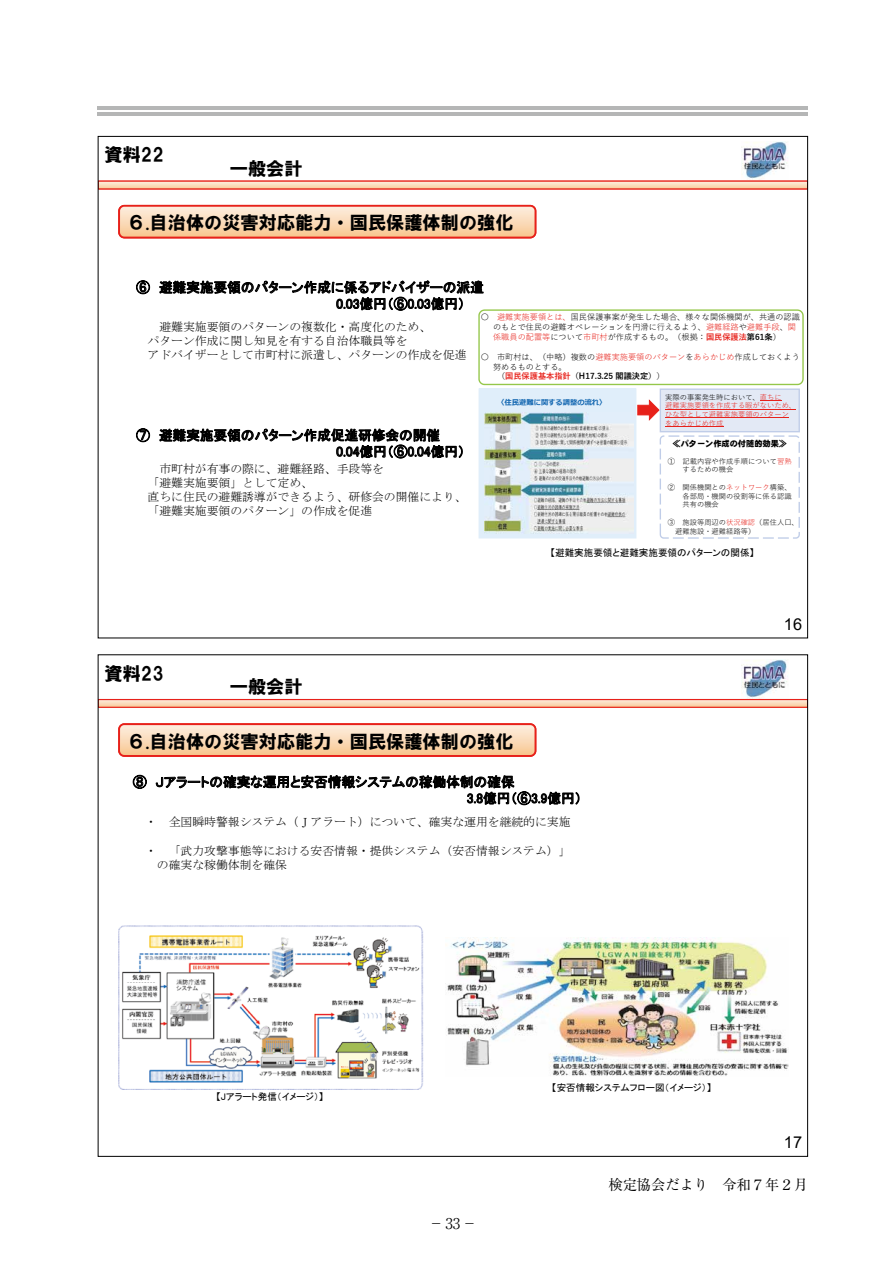
<style>
.page{position:relative;width:893px;height:1263px;background:#fff}
.page>*{position:absolute;margin:0;border:0;box-sizing:border-box;transform-origin:0 0}
.t1{font:18.15px "HGS Soei Kakugothic UB";color:#000}
.t2{font:16.35px "Arial";color:#000}
.t3{font:300 14.85px "Ryumin Pr 6";color:#000}
.t4{font:14.25px "Ryumin Pr 6";color:#000}
.t5{font:13.65px/16.4px "MS P Gothic";color:#000}
.t6{font:11.85px/14.2px "MS Mincho";color:#000}
.t7{font:9.6px "MS P Gothic";color:#000}
.t8{font:8.25px/9.8px "Yu Gothic";color:#000}
.t9{font:700 8.25px "Yu Gothic";color:#000}
.t10{font:8.25px "DF Gothic EB WIN RKSJ H";color:#000}
.t11{font:7.35px/8.7px "Yu Gothic";color:#000}
.t12{font:7.35px/8.7px "Yu Gothic";color:#e7211a}
.t13{font:700 7.35px "Meiryo";color:#1367b1}
.s1{color:#e7211a}
.s2{font-weight:700;color:#e7211a}
.s3{font-weight:700}
.s4{font-weight:400}
.s5{color:#000}
</style>
<div class="page">
<hr style="left:98px;top:106px;width:710px;height:4px;background:#b5b6b6">
<hr style="left:98px;top:112px;width:710px;height:4px;background:#b5b6b6">
<img style="left:742px;top:141px;width:46px;height:39px">
<svg style="left:100px;top:181px;width:706px;height:8px;background:#f7bba0"></svg>
<svg style="left:478px;top:309px;width:326px;height:230px"></svg>
<svg style="left:118px;top:205px;width:418px;height:33px;background:#f8c7a8"></svg>
<img style="left:742px;top:660px;width:46px;height:38px">
<svg style="left:100px;top:699px;width:706px;height:9px;background:#f5ab90"></svg>
<img style="left:119px;top:925px;width:305px;height:164px">
<img style="left:447px;top:937px;width:341px;height:139px">
<svg style="left:118px;top:723px;width:418px;height:34px;background:#f8c4a5"></svg>
<h1 class="t1" style="left:105px;top:146px;width:61px">資料22</h1>
<h1 class="t1" style="left:230px;top:159px;width:74px">一般会計</h1>
<h1 class="t1" style="left:127px;top:214px;width:388px">６.自治体の災害対応能力・国民保護体制の強化</h1>
<p class="t5" style="left:336px;top:279px;width:149px;text-indent:-200px">⑥ 避難実施要領のパターン作成に係るアドバイザーの派遣<br>0.03億円（⑥0.03億円）</p>
<p class="t6" style="left:148px;top:319px;width:321px;text-indent:12px">避難実施要領のパターンの複数化・高度化のため、<br>パターン作成に関し知見を有する自治体職員等を<br>アドバイザーとして市町村に派遣し、パターンの作成を促進</p>
<p class="t8" style="left:493px;top:311px;width:308px;text-indent:-12px">〇 <span class="s1">避難実施要領とは、</span>国⺠保護事案が発⽣した場合、様々な関係機関が、共通の認識のもとで住⺠の避難オペレーションを円滑に⾏えるよう、<span class="s1">避難経路</span>や<span class="s1">避難手段</span>、<span class="s1">関係職員の配置等</span>について<span class="s1">市町村</span>が作成するもの。（根拠：<span class="s2">国⺠保護法</span><span class="s3">第61条</span>）</p>
<p class="t8" style="left:481px;top:351px;width:321px">〇 市町村は、（中略）複数の<span class="s1">避難実施要領のパターン</span>を<span class="s1">あらかじめ</span>作成しておくよう</p>
<p class="t8" style="left:493px;top:361px;width:75px">努めるものとする。</p>
<p class="t9" style="left:497px;top:372px;width:169px"><span class="s4">（</span><span class="s1">国⺠保護基本指針</span>（H17.3.25 閣議決定）<span class="s4">）</span></p>
<p class="t13" style="left:497px;top:397px;width:111px">〈住⺠避難に関する調整の流れ〉</p>
<p class="t12" style="left:665px;top:392px;width:132px"><span class="s5">実際の事案発⽣時において、</span>直ちに<br>避難実施要領を作成する暇がないため、ひな型として避難実施要領のパターンをあらかじめ作成</p>
<p class="t10" style="left:672px;top:440px;width:116px">≪パターン作成の付随的効果≫</p>
<p class="t11" style="left:682px;top:456px;width:111px;text-indent:-15px">① 記載内容や作成手順について<span class="s1">習熟</span>するための機会</p>
<p class="t11" style="left:682px;top:482px;width:111px;text-align:justify;text-indent:-15px">② 関係機関との<span class="s1">ネットワーク</span>構築、各部局・機関の役割等に係る認識共有の機会</p>
<p class="t11" style="left:675px;top:517px;width:125px;text-indent:-7px">③ 施設等周辺の<span class="s1">状況確認</span>（居住人口、避難施設・避難経路等）</p>
<p class="t5" style="left:336px;top:427px;width:130px;text-indent:-200px">⑦ 避難実施要領のパターン作成促進研修会の開催<br>0.04億円（⑥0.04億円）</p>
<p class="t6" style="left:148px;top:461px;width:321px;text-indent:12px">市町村が有事の際に、避難経路、手段等を<br>「避難実施要領」として定め、<br>直ちに住民の避難誘導ができるよう、研修会の開催により、「避難実施要領のパターン」の作成を促進</p>
<p class="t7" style="left:550px;top:548px;width:205px">【避難実施要領と避難実施要領のパターンの関係】</p>
<h1 class="t1" style="left:105px;top:664px;width:61px">資料23</h1>
<h1 class="t1" style="left:230px;top:677px;width:74px">一般会計</h1>
<h1 class="t1" style="left:127px;top:732px;width:388px">６.自治体の災害対応能力・国民保護体制の強化</h1>
<p class="t5" style="left:467px;top:774px;width:116px;text-indent:-334px">⑧ Ｊアラートの確実な運用と安否情報システムの稼働体制の確保<br>3.8億円（⑥3.9億円）</p>
<p class="t6" style="left:145px;top:815px;width:427px">・ 全国瞬時警報システム（Ｊアラート）について、確実な運用を継続的に実施</p>
<p class="t6" style="left:157px;top:843px;width:415px;text-indent:-12px">・ 「武力攻撃事態等における安否情報・提供システム（安否情報システム）」の確実な稼働体制を確保</p>
<h2 class="t2" style="left:784px;top:613px;width:20px">16</h2>
<p class="t7" style="left:216px;top:1092px;width:109px">【Jアラート発信（イメージ）】</p>
<p class="t7" style="left:552px;top:1083px;width:161px">【安否情報システムフロー図（イメージ）】</p>
<h2 class="t2" style="left:784px;top:1131px;width:20px">17</h2>
<p class="t3" style="left:429px;top:1212px;width:50px">−33−</p>
<p class="t4" style="left:608px;top:1174px;width:201px">検定協会だより　令和７年２月</p>
</div>
